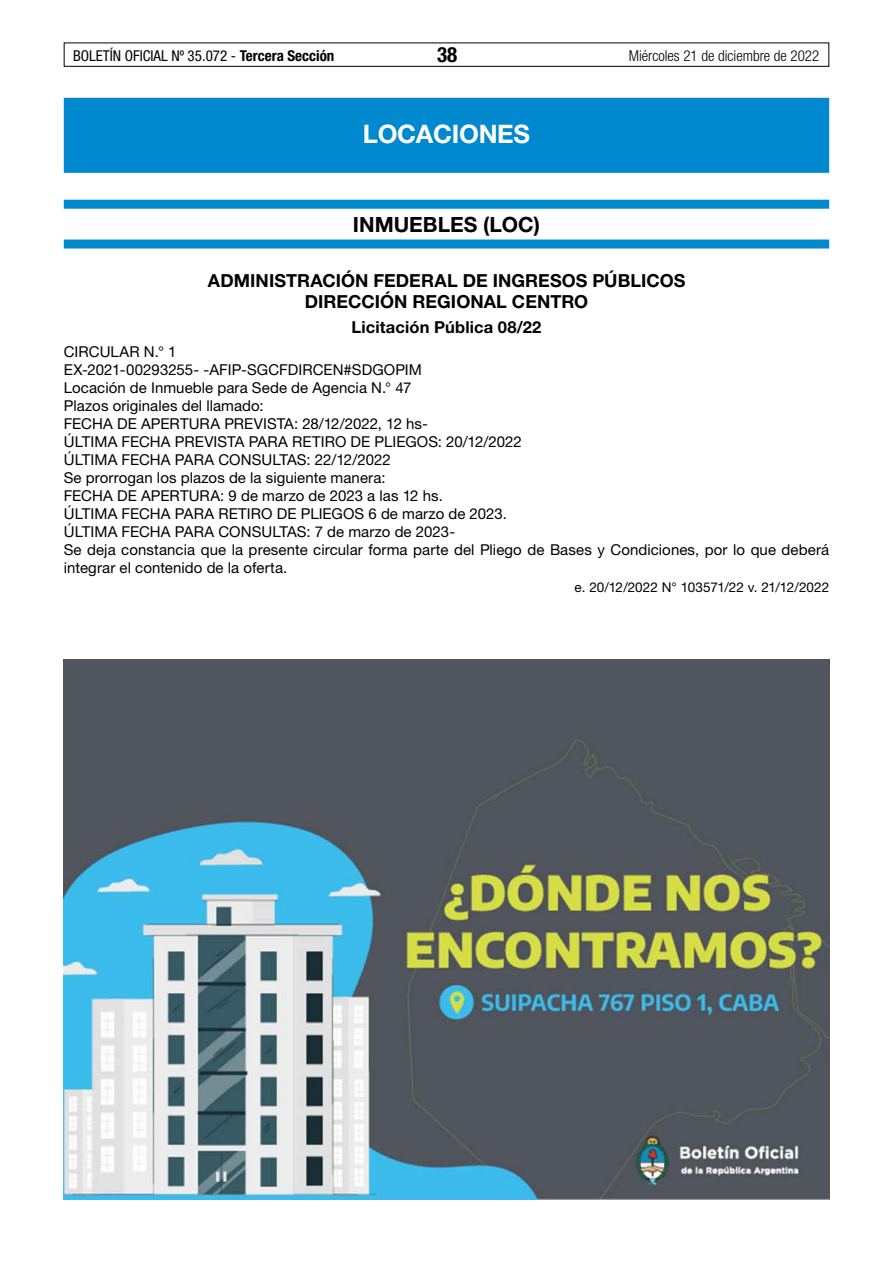
<style>
.page{position:relative;width:893px;height:1263px;background:#fff}
.page>*{position:absolute;margin:0;border:0;box-sizing:border-box;transform-origin:0 0}
.t1{font:700 25.5px "Helvetica Neue LT Std";letter-spacing:-.01em;color:#fff}
.t2{font:700 21px "Helvetica Neue LT Std";color:#000}
.t3{font:700 condensed 21px "Helvetica Neue LT Std";color:#000}
.t4{font:700 18px/21px "Helvetica Neue LT Std";letter-spacing:.005em;color:#000}
.t5{font:700 16.5px "Helvetica Neue LT Std";letter-spacing:.01em;color:#000}
.t6{font:15px/18px "Helvetica Neue LT Std";letter-spacing:.005em;color:#000}
.t7{font:condensed 15px "Helvetica Neue LT Std";color:#000}
.t8{font:300 condensed 15px "Helvetica Neue LT Std";color:#000}
.t9{font:13.5px "Helvetica Neue LT Std";letter-spacing:-.005em;color:#000}
.s1{font-weight:700}
.s2{color:#fff}
</style>
<div class="page">
<div style="left:64px;top:43px;width:765px;height:24px;border:1px solid #000"></div>
<div style="left:64px;top:98px;width:765px;height:75px;background:#0089cf"></div>
<div style="left:64px;top:200px;width:765px;height:9px;background:#0089cf"></div>
<div style="left:64px;top:240px;width:765px;height:9px;background:#0089cf"></div>
<img style="left:64px;top:659px;width:765px;height:540px">
<p class="t7" style="left:73px;top:47px;width:263px">BOLETÍN OFICIAL Nº 35.072 - <span class="s1">Tercera Sección</span></p>
<h2 class="t3" style="left:437px;top:42px;width:22px">38</h2>
<p class="t8" style="left:629px;top:47px;width:192px">Miércoles 21 de diciembre de 2022</p>
<h1 class="t1" style="left:363px;top:118px;width:169px">LOCACIONES</h1>
<h2 class="t2" style="left:353px;top:212px;width:189px">INMUEBLES (LOC)</h2>
<p class="t4" style="left:305px;top:270px;width:395px;text-indent:-97px">ADMINISTRACIÓN FEDERAL DE INGRESOS PÚBLICOS <span class="s2">-<br></span>DIRECCIÓN REGIONAL CENTRO</p>
<p class="t5" style="left:352px;top:316px;width:191px">Licitación Pública 08/22</p>
<p class="t6" style="left:64px;top:342px;width:767px">CIRCULAR N.° 1<br>EX-2021-00293255- -AFIP-SGCFDIRCEN#SDGOPIM<br>Locación de Inmueble para Sede de Agencia N.° 47<br>Plazos originales del llamado:<br>FECHA DE APERTURA PREVISTA: 28/12/2022, 12 hs-<br>ÚLTIMA FECHA PREVISTA PARA RETIRO DE PLIEGOS: 20/12/2022<br>ÚLTIMA FECHA PARA CONSULTAS: 22/12/2022<br>Se prorrogan los plazos de la siguiente manera:<br>FECHA DE APERTURA: 9 de marzo de 2023 a las 12 hs.<br>ÚLTIMA FECHA PARA RETIRO DE PLIEGOS 6 de marzo de 2023.<br>ÚLTIMA FECHA PARA CONSULTAS: 7 de marzo de 2023-<br>Se deja constancia que la presente circular forma parte del Pliego de Bases y Condiciones, por lo que deberá integrar el contenido de la oferta.</p>
<p class="t9" style="left:575px;top:579px;width:256px">e. 20/12/2022 N° 103571/22 v. 21/12/2022</p>
</div>
